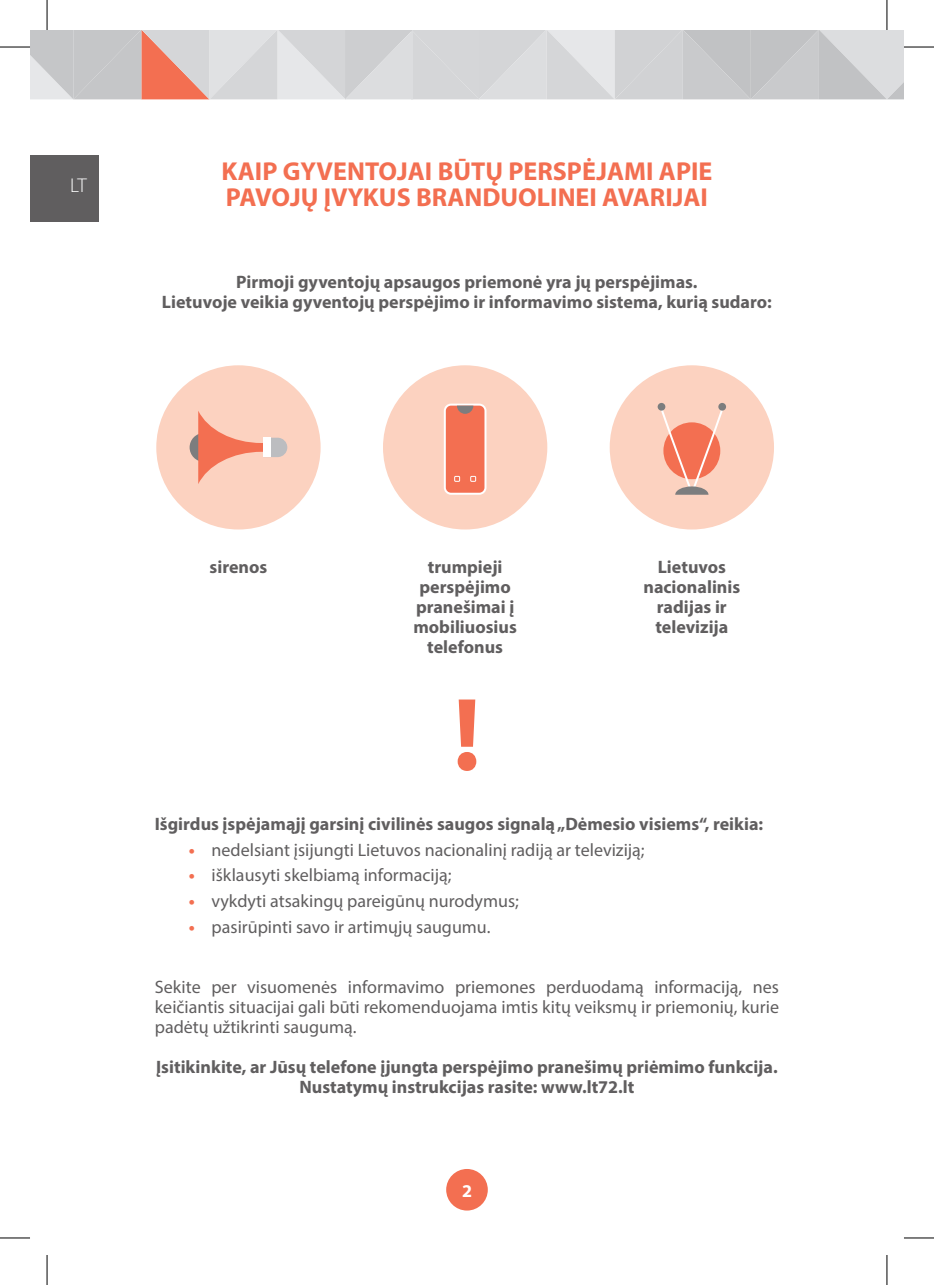
<style>
.page{position:relative;width:934px;height:1285px;background:#fff}
.page>*{position:absolute;margin:0;border:0;box-sizing:border-box;transform-origin:0 0}
.t1{font:700 26px/26px "Myriad Pro";color:#f36f51}
.t2{font:300 20px "Myriad Pro";color:#fff}
.t3{font:700 18px/20px "Myriad Pro";color:#605e5f;text-align:center}
.t4{font:18px/20px "Myriad Pro";color:#605e5f;text-align:justify}
.t5{font:700 18px "Myriad Pro";color:#fff}
.s1{font-weight:700;color:#f36f51}
</style>
<div class="page">
<svg style="left:30px;top:30px;width:873px;height:69px;background:#d3cfd0"></svg>
<div style="left:446px;top:1169px;width:41px;height:41px;background:#f36f51;border-radius:50%"></div>
<div style="left:156px;top:365px;width:164px;height:164px;background:#fcd2c0;border-radius:50%"></div>
<svg style="left:189px;top:411px;width:98px;height:73px"></svg>
<div style="left:263px;top:438px;width:8px;height:19px;background:#fff"></div>
<div style="left:383px;top:365px;width:164px;height:164px;background:#fcd2c0;border-radius:50%"></div>
<div style="left:444px;top:404px;width:41px;height:90px;background:#f36f51;border-radius:6px"></div>
<div style="left:443px;top:403px;width:43px;height:92px;border:2px solid #fff;border-radius:6px"></div>
<svg style="left:457px;top:405px;width:16px;height:9px"></svg>
<svg style="left:454px;top:476px;width:5px;height:5px"></svg>
<svg style="left:470px;top:476px;width:5px;height:5px"></svg>
<div style="left:609px;top:365px;width:164px;height:164px;background:#fcd2c0;border-radius:50%"></div>
<div style="left:657px;top:403px;width:8px;height:7px;background:#7c7d7e;border-radius:50%"></div>
<div style="left:718px;top:403px;width:7px;height:7px;background:#7c7d7e;border-radius:50%"></div>
<svg style="left:659px;top:406px;width:64px;height:89px"></svg>
<svg style="left:457px;top:699px;width:19px;height:72px"></svg>
<div style="left:30px;top:155px;width:68px;height:66px;background:#605e5f"></div>
<hr style="left:0;top:47px;width:30px;height:1px;background:#000">
<hr style="left:903px;top:47px;width:30px;height:1px;background:#000">
<hr style="left:0;top:1237px;width:30px;height:1px;background:#000">
<hr style="left:903px;top:1237px;width:30px;height:1px;background:#000">
<hr style="left:47px;top:0;width:1px;height:30px;background:#000">
<hr style="left:47px;top:1255px;width:1px;height:30px;background:#000">
<hr style="left:886px;top:0;width:1px;height:30px;background:#000">
<hr style="left:886px;top:1255px;width:1px;height:30px;background:#000">
<p class="t2" style="left:70px;top:175px;width:18px">LT</p>
<h1 class="t1" style="left:221px;top:157px;width:492px">KAIP GYVENTOJAI BŪTŲ PERSPĖJAMI APIE<br>PAVOJŲ ĮVYKUS BRANDUOLINEI AVARIJAI</h1>
<p class="t3" style="left:162px;top:272px;width:611px">Pirmoji gyventojų apsaugos priemonė yra jų perspėjimas.<br>Lietuvoje veikia gyventojų perspėjimo ir informavimo sistema, kurią sudaro:</p>
<p class="t3" style="left:209px;top:556px;width:59px">sirenos</p>
<p class="t3" style="left:413px;top:556px;width:105px">trumpieji perspėjimo pranešimai į mobiliuosius telefonus</p>
<p class="t3" style="left:643px;top:556px;width:98px">Lietuvos nacionalinis radijas ir televizija</p>
<p class="t3" style="left:155px;top:813px;width:609px">Išgirdus įspėjamąjį garsinį civilinės saugos signalą „Dėmesio visiems“, reikia:</p>
<p class="t4" style="left:189px;top:839px;width:457px"><span class="s1">•</span> nedelsiant įsijungti Lietuvos nacionalinį radiją ar televiziją;</p>
<p class="t4" style="left:189px;top:865px;width:264px"><span class="s1">•</span> išklausyti skelbiamą informaciją;</p>
<p class="t4" style="left:189px;top:890px;width:331px"><span class="s1">•</span> vykdyti atsakingų pareigūnų nurodymus;</p>
<p class="t4" style="left:189px;top:916px;width:303px"><span class="s1">•</span> pasirūpinti savo ir artimųjų saugumu.</p>
<p class="t4" style="left:155px;top:976px;width:625px">Sekite per visuomenės informavimo priemones perduodamą informaciją, nes keičiantis situacijai gali būti rekomenduojama imtis kitų veiksmų ir priemonių, kurie padėtų užtikrinti saugumą.</p>
<p class="t3" style="left:156px;top:1056px;width:622px">Įsitikinkite, ar Jūsų telefone įjungta perspėjimo pranešimų priėmimo funkcija.<br>Nustatymų instrukcijas rasite: www.lt72.lt</p>
<p class="t5" style="left:462px;top:1178px;width:11px">2</p>
</div>
